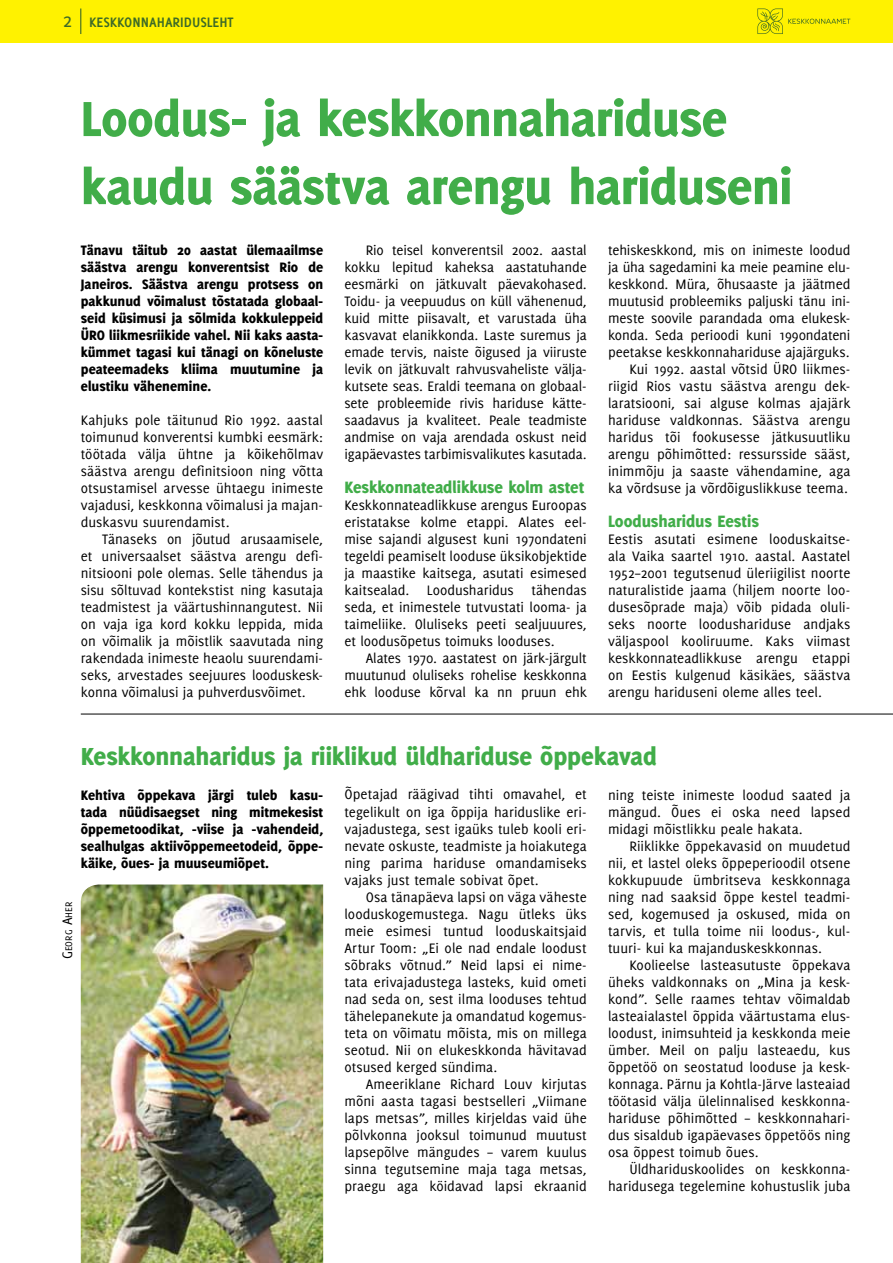
<style>
.page{position:relative;width:893px;height:1263px;background:#fff}
.page>*{position:absolute;margin:0;border:0;box-sizing:border-box;transform-origin:0 0}
.t1{font:800 54px/68.1px "Delicious";letter-spacing:-.01em;color:#41ad49}
.t2{font:800 27px "Delicious";letter-spacing:-.005em;color:#41ad49}
.t3{font:800 18px "Delicious";letter-spacing:-.005em;color:#41ad49}
.t4{font:15px/17px "Delicious";color:#000;text-align:justify}
.t5{font:800 15px/17px "Delicious";letter-spacing:.005em;color:#000;text-align:justify}
.t6{font:700 15px "Delicious";color:#3d6a27}
.t7{font:10.5px "Delicious";letter-spacing:.01em;color:#000}
.s1{font-weight:400;font-size:21px}
.s2{font-size:15px}
</style>
<div class="page">
<div style="left:0;top:0;width:893px;height:43px;background:#fff200"></div>
<svg style="left:80px;top:9px;width:1px;height:25px"></svg>
<svg style="left:757px;top:8px;width:93px;height:26px"></svg>
<img style="left:81px;top:884px;width:242px;height:379px">
<hr style="left:81px;top:714px;width:812px;height:1px;background:#000">
<p class="t6" style="left:63px;top:14px;width:172px"><span class="s1">2</span> KESKKONNAHARIDUSLEHT</p>
<h1 class="t1" style="left:81px;top:84px;width:713px">Loodus- ja keskkonnahariduse kaudu säästva arengu hariduseni</h1>
<p class="t4" style="left:344px;top:242px;width:244px;text-indent:21px">Rio teisel konverentsil 2002. aastal kokku lepitud kaheksa aastatuhande eesmärki on jätkuvalt päevakohased.<br>Toidu- ja veepuudus on küll vähenenud, kuid mitte piisavalt, et varustada üha kasvavat elanikkonda. Laste suremus ja emade tervis, naiste õigused ja viiruste levik on jätkuvalt rahvusvaheliste välja&shy;kutsete seas. Eraldi teemana on globaal&shy;sete probleemide rivis hariduse kätte&shy;saadavus ja kvaliteet. Peale teadmiste andmise on vaja arendada oskust neid igapäevastes tarbimisvalikutes kasutada.</p>
<p class="t3" style="left:344px;top:477px;width:241px">Keskkonnateadlikkuse kolm astet</p>
<p class="t4" style="left:344px;top:497px;width:244px">Keskkonnateadlikkuse arengus Euroopas eristatakse kolme etappi. Alates eel&shy;mise sajandi algusest kuni 1970ndateni tegeldi peamiselt looduse üksikobjektide ja maastike kaitsega, asutati esimesed kaitsealad. Loodusharidus tähendas seda, et inimestele tutvustati looma- ja taimeliike. Oluliseks peeti sealjuuures, et loodusõpetus toimuks looduses.</p>
<p class="t4" style="left:344px;top:650px;width:244px;text-indent:21px">Alates 1970. aastatest on järk-järgult muutunud oluliseks rohelise keskkonna ehk looduse kõrval ka nn pruun ehk</p>
<p class="t5" style="left:81px;top:242px;width:244px">Tänavu täitub 20 aastat ülemaailmse säästva arengu konverentsist Rio de Janeiros. Säästva arengu protsess on pakkunud võimalust tõstatada globaal&shy;seid küsimusi ja sõlmida kokkuleppeid ÜRO liikmesriikide vahel. Nii kaks aasta&shy;kümmet tagasi kui tänagi on kõneluste peateemadeks kliima muutumine ja elustiku vähenemine.</p>
<p class="t4" style="left:81px;top:412px;width:244px">Kahjuks pole täitunud Rio 1992. aastal toimunud konverentsi kumbki eesmärk: töötada välja ühtne ja kõikehõlmav säästva arengu definitsioon ning võtta otsustamisel arvesse ühtaegu inimeste vajadusi, keskkonna võimalusi ja majan&shy;duskasvu suurendamist.</p>
<p class="t4" style="left:81px;top:531px;width:244px;text-indent:21px">Tänaseks on jõutud arusaamisele, et universaalset säästva arengu defi&shy;nitsiooni pole olemas. Selle tähendus ja sisu sõltuvad kontekstist ning kasutaja teadmistest ja väärtushinnangutest. Nii on vaja iga kord kokku leppida, mida on võimalik ja mõistlik saavutada ning rakendada inimeste heaolu suurendami&shy;seks, arvestades seejuures looduskesk&shy;konna võimalusi ja puhverdusvõimet.</p>
<p class="t4" style="left:608px;top:242px;width:244px;text-align:right">tehiskeskkond, mis on inimeste loodud ja üha sagedamini ka meie peamine elu&shy;keskkond. Müra, õhusaaste ja jäätmed muutusid probleemiks paljuski tänu ini&shy;meste soovile parandada oma elukesk&shy;konda. Seda perioodi kuni 1990ndateni peetakse keskkonnahariduse ajajärguks.<br>Kui 1992. aastal võtsid ÜRO liikmes&shy;riigid Rios vastu säästva arengu dek&shy;laratsiooni, sai alguse kolmas ajajärk hariduse valdkonnas. Säästva arengu haridus tõi fookusesse jätkusuutliku arengu põhimõtted: ressursside sääst, inimmõju ja saaste vähendamine, aga ka võrdsuse ja võrdõiguslikkuse teema.</p>
<p class="t3" style="left:608px;top:511px;width:152px">Loodusharidus Eestis</p>
<p class="t4" style="left:608px;top:531px;width:244px">Eestis asutati esimene looduskaitse&shy;ala Vaika saartel 1910. aastal. Aastatel 1952–2001 tegutsenud üleriigilist noorte naturalistide jaama (hiljem noorte loo&shy;dusesõprade maja) võib pidada oluli&shy;seks noorte loodushariduse andjaks väljaspool kooliruume. Kaks viimast keskkonnateadlikkuse arengu etappi on Eestis kulgenud käsikäes, säästva arengu hariduseni oleme alles teel.</p>
<p class="t7" style="left:63px;top:959px;width:59px;rotate:-90deg"><span class="s2">G</span>eorg <span class="s2">A</span>her</p>
<h2 class="t2" style="left:81px;top:741px;width:577px">Keskkonnaharidus ja riiklikud üldhariduse õppekavad</h2>
<p class="t5" style="left:81px;top:786px;width:244px">Kehtiva õppekava järgi tuleb kasu&shy;tada nüüdisaegset ning mitmekesist õppemetoodikat, -viise ja -vahendeid, sealhulgas aktiivõppemeetodeid, õppe&shy;käike, õues- ja muuseumiõpet.</p>
<p class="t4" style="left:344px;top:786px;width:244px">Õpetajad räägivad tihti omavahel, et tegelikult on iga õppija hariduslike eri&shy;vajadustega, sest igaüks tuleb kooli eri&shy;nevate oskuste, teadmiste ja hoiakutega ning parima hariduse omandamiseks vajaks just temale sobivat õpet.</p>
<p class="t4" style="left:344px;top:888px;width:244px;text-indent:21px">Osa tänapäeva lapsi on väga väheste looduskogemustega. Nagu ütleks üks meie esimesi tuntud looduskaitsjaid Artur Toom: „Ei ole nad endale loodust sõbraks võtnud.” Neid lapsi ei nime&shy;tata erivajadustega lasteks, kuid ometi nad seda on, sest ilma looduses tehtud tähelepanekute ja omandatud kogemus&shy;teta on võimatu mõista, mis on millega seotud. Nii on elukeskkonda hävitavad otsused kerged sündima.</p>
<p class="t4" style="left:344px;top:1075px;width:244px;text-indent:21px">Ameeriklane Richard Louv kirjutas mõni aasta tagasi bestselleri „Viimane laps metsas”, milles kirjeldas vaid ühe põlvkonna jooksul toimunud muutust lapsepõlve mängudes – varem kuulus sinna tegutsemine maja taga metsas, praegu aga köidavad lapsi ekraanid</p>
<p class="t4" style="left:608px;top:786px;width:244px">ning teiste inimeste loodud saated ja mängud. Õues ei oska need lapsed midagi mõistlikku peale hakata.</p>
<p class="t4" style="left:608px;top:837px;width:244px;text-indent:21px">Riiklikke õppekavasid on muudetud nii, et lastel oleks õppeperioodil otsene kokkupuude ümbritseva keskkonnaga ning nad saaksid õppe kestel teadmi&shy;sed, kogemused ja oskused, mida on tarvis, et tulla toime nii loodus-, kul&shy;tuuri- kui ka majanduskeskkonnas.</p>
<p class="t4" style="left:608px;top:956px;width:244px;text-indent:21px">Koolieelse lasteasutuste õppekava üheks valdkonnaks on „Mina ja kesk&shy;kond”. Selle raames tehtav võimaldab lasteaialastel õppida väärtustama elus&shy;loodust, inimsuhteid ja keskkonda meie ümber. Meil on palju lasteaedu, kus õppetöö on seostatud looduse ja kesk&shy;konnaga. Pärnu ja Kohtla-Järve lasteaiad töötasid välja ülelinnalised keskkonna&shy;hariduse põhimõtted – keskkonnahari&shy;dus sisaldub igapäevases õppetöös ning osa õppest toimub õues.</p>
<p class="t4" style="left:608px;top:1160px;width:244px;text-align:right">Üldhariduskoolides on keskkonna&shy;haridusega tegelemine kohustuslik juba</p>
</div>
